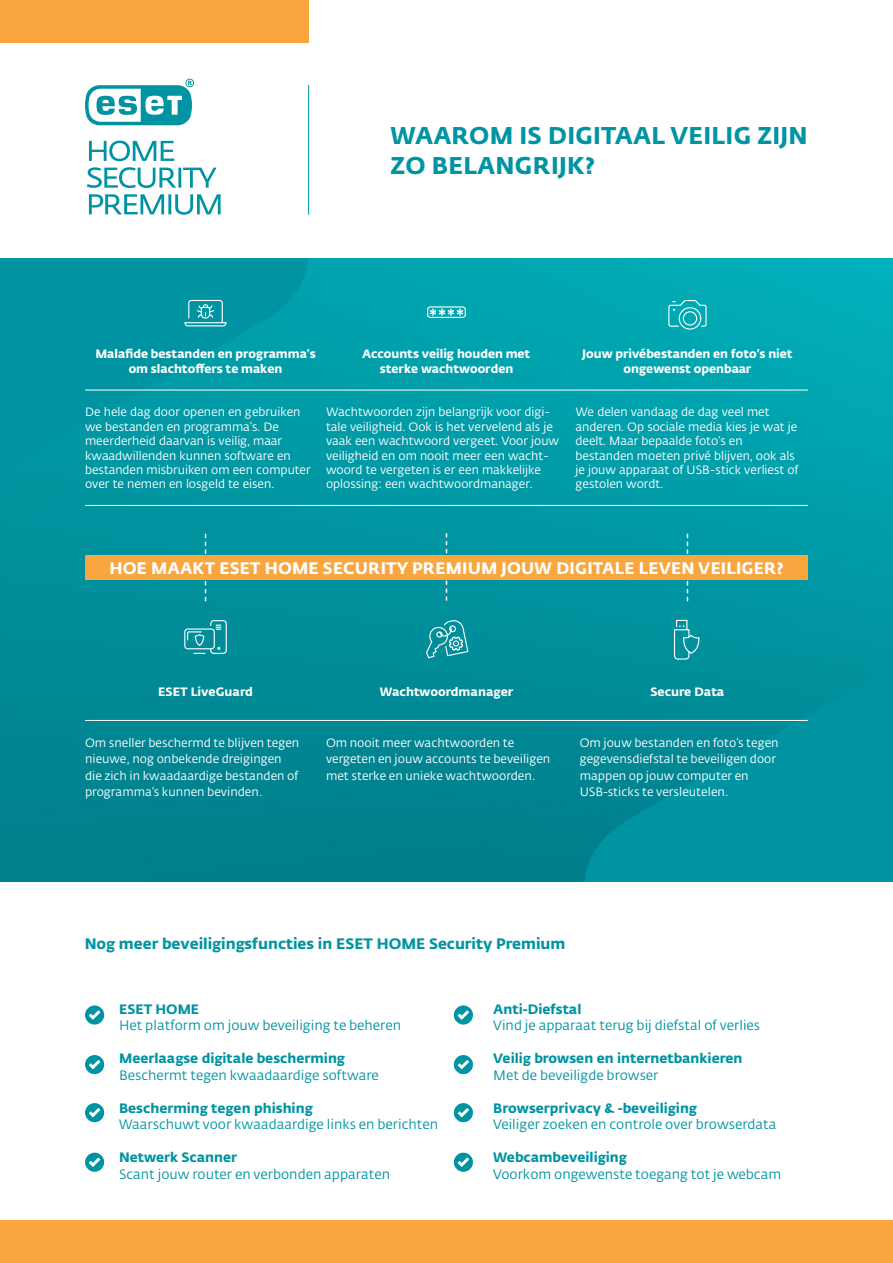
<style>
.page{position:relative;width:893px;height:1263px;background:#fff}
.page>*{position:absolute;margin:0;border:0;box-sizing:border-box;transform-origin:0 0}
.t1{font:700 24px/30px "Fedra Sans Alt Pro";letter-spacing:.01em;color:#0094a2}
.t2{font:700 16.5px "Fedra Sans Alt Pro";letter-spacing:.01em;color:#fff}
.t3{font:700 15px "Fedra Sans Alt Pro";color:#0094a2}
.t4{font:13.5px "Fedra Sans Alt Pro";color:#0094a2}
.t5{font:700 13.5px "Fedra Sans Alt Pro";color:#0094a2}
.t6{font:12px/14.4px "Fedra Sans Alt Pro Book LF";color:#fff}
.t7{font:12px/16.5px "Fedra Sans Alt Pro";color:#fff}
.t8{font:12px/14.4px "Fedra Sans Alt Pro Bold LF";color:#fff;text-align:center}
.t9{font:700 12px "Fedra Sans Alt Pro";color:#fff}
</style>
<div class="page">
<img style="left:0;top:258px;width:893px;height:624px">
<div style="left:0;top:258px;width:314px;height:253px;background:#0094a2"></div>
<svg style="left:579px;top:629px;width:314px;height:253px;background:#008f9d"></svg>
<hr style="left:85px;top:720px;width:241px;height:1px;background:#fff">
<hr style="left:326px;top:720px;width:241px;height:1px;background:#fff">
<hr style="left:567px;top:720px;width:241px;height:1px;background:#fff">
<hr style="left:85px;top:390px;width:241px;height:1px;background:#fff">
<hr style="left:326px;top:390px;width:241px;height:1px;background:#fff">
<hr style="left:567px;top:390px;width:241px;height:1px;background:#fff">
<hr style="left:85px;top:505px;width:241px;height:1px;background:#fff">
<hr style="left:326px;top:505px;width:241px;height:1px;background:#fff">
<hr style="left:567px;top:505px;width:241px;height:1px;background:#fff">
<div style="left:0;top:0;width:309px;height:43px;background:#faa63f"></div>
<hr style="left:308px;top:85px;width:1px;height:130px;background:#0094a2">
<svg style="left:205px;top:534px;width:1px;height:67px"></svg>
<svg style="left:446px;top:534px;width:1px;height:66px"></svg>
<svg style="left:687px;top:534px;width:1px;height:67px"></svg>
<div style="left:85px;top:556px;width:723px;height:24px;background:#faa63f"></div>
<svg style="left:85px;top:1005px;width:19px;height:19px"></svg>
<svg style="left:454px;top:1005px;width:19px;height:19px"></svg>
<svg style="left:85px;top:1055px;width:19px;height:19px"></svg>
<svg style="left:454px;top:1055px;width:19px;height:19px"></svg>
<svg style="left:85px;top:1103px;width:19px;height:19px"></svg>
<svg style="left:454px;top:1103px;width:19px;height:19px"></svg>
<svg style="left:85px;top:1153px;width:19px;height:19px"></svg>
<svg style="left:454px;top:1153px;width:19px;height:19px"></svg>
<svg style="left:85px;top:79px;width:109px;height:46px"></svg>
<svg style="left:87px;top:141px;width:134px;height:74px"></svg>
<div style="left:0;top:1220px;width:893px;height:43px;background:#faa63f"></div>
<svg style="left:184px;top:299px;width:43px;height:28px"></svg>
<div style="left:427px;top:306px;width:39px;height:12px;border:1px solid #fff;border-radius:3px"></div>
<svg style="left:430px;top:309px;width:33px;height:7px"></svg>
<svg style="left:668px;top:299px;width:39px;height:31px"></svg>
<div style="left:184px;top:628px;width:31px;height:21px;border:1px solid #fff;border-radius:3px"></div>
<svg style="left:187px;top:619px;width:40px;height:35px"></svg>
<svg style="left:425px;top:620px;width:44px;height:39px;background:#2fa2ac"></svg>
<svg style="left:673px;top:619px;width:27px;height:41px"></svg>
<p class="t1" style="left:390px;top:121px;width:419px">WAAROM IS DIGITAAL VEILIG ZIJN<br>ZO BELANGRIJK?</p>
<p class="t8" style="left:95px;top:346px;width:222px">Malafide bestanden en programma’s om slachtoffers te maken</p>
<p class="t8" style="left:363px;top:346px;width:169px">Accounts veilig houden met sterke wachtwoorden</p>
<p class="t8" style="left:582px;top:346px;width:212px">Jouw privébestanden en foto’s niet ongewenst openbaar</p>
<p class="t6" style="left:85px;top:405px;width:227px">De hele dag door openen en gebruiken we bestanden en programma’s. De meerderheid daarvan is veilig, maar kwaadwillenden kunnen software en bestanden misbruiken om een computer over te nemen en losgeld te eisen.</p>
<p class="t6" style="left:326px;top:405px;width:235px">Wachtwoorden zijn belangrijk voor digi&shy;tale veiligheid. Ook is het vervelend als je vaak een wachtwoord vergeet. Voor jouw veiligheid en om nooit meer een wacht&shy;woord te vergeten is er een makkelijke oplossing: een wachtwoordmanager.</p>
<p class="t6" style="left:575px;top:405px;width:225px">We delen vandaag de dag veel met anderen. Op sociale media kies je wat je deelt. Maar bepaalde foto’s en bestanden moeten privé blijven, ook als je jouw apparaat of USB-stick verliest of gestolen wordt.</p>
<p class="t2" style="left:109px;top:558px;width:676px">HOE MAAKT ESET HOME SECURITY PREMIUM JOUW DIGITALE LEVEN VEILIGER?</p>
<p class="t9" style="left:158px;top:684px;width:96px">ESET LiveGuard</p>
<p class="t9" style="left:380px;top:684px;width:135px">Wachtwoordmanager</p>
<p class="t9" style="left:650px;top:684px;width:76px">Secure Data</p>
<p class="t7" style="left:85px;top:734px;width:216px">Om sneller beschermd te blijven tegen nieuwe, nog onbekende dreigingen die zich in kwaadaardige bestanden of programma’s kunnen bevinden.</p>
<p class="t7" style="left:326px;top:734px;width:226px">Om nooit meer wachtwoorden te vergeten en jouw accounts te beveiligen met sterke en unieke wachtwoorden.</p>
<p class="t7" style="left:580px;top:734px;width:200px">Om jouw bestanden en foto’s tegen gegevensdiefstal te beveiligen door mappen op jouw computer en<br>USB-sticks te versleutelen.</p>
<p class="t3" style="left:85px;top:935px;width:482px">Nog meer beveiligingsfuncties in ESET HOME Security Premium</p>
<p class="t5" style="left:119px;top:1000px;width:82px">ESET HOME</p>
<p class="t4" style="left:119px;top:1017px;width:283px">Het platform om jouw beveiliging te beheren</p>
<p class="t5" style="left:119px;top:1050px;width:227px">Meerlaagse digitale bescherming</p>
<p class="t4" style="left:119px;top:1066px;width:261px">Beschermt tegen kwaadaardige software</p>
<p class="t5" style="left:119px;top:1099px;width:195px">Bescherming tegen phishing</p>
<p class="t4" style="left:119px;top:1116px;width:321px">Waarschuwt voor kwaadaardige links en berichten</p>
<p class="t5" style="left:119px;top:1149px;width:120px">Netwerk Scanner</p>
<p class="t4" style="left:119px;top:1165px;width:273px">Scant jouw router en verbonden apparaten</p>
<p class="t5" style="left:493px;top:1000px;width:90px">Anti-Diefstal</p>
<p class="t4" style="left:493px;top:1017px;width:268px">Vind je apparaat terug bij diefstal of verlies</p>
<p class="t5" style="left:493px;top:1050px;width:251px">Veilig browsen en internetbankieren</p>
<p class="t4" style="left:493px;top:1066px;width:167px">Met de beveiligde browser</p>
<p class="t5" style="left:493px;top:1099px;width:205px">Browserprivacy &amp; -beveiliging</p>
<p class="t4" style="left:493px;top:1116px;width:285px">Veiliger zoeken en controle over browserdata</p>
<p class="t5" style="left:493px;top:1149px;width:135px">Webcambeveiliging</p>
<p class="t4" style="left:493px;top:1165px;width:289px">Voorkom ongewenste toegang tot je webcam</p>
</div>
